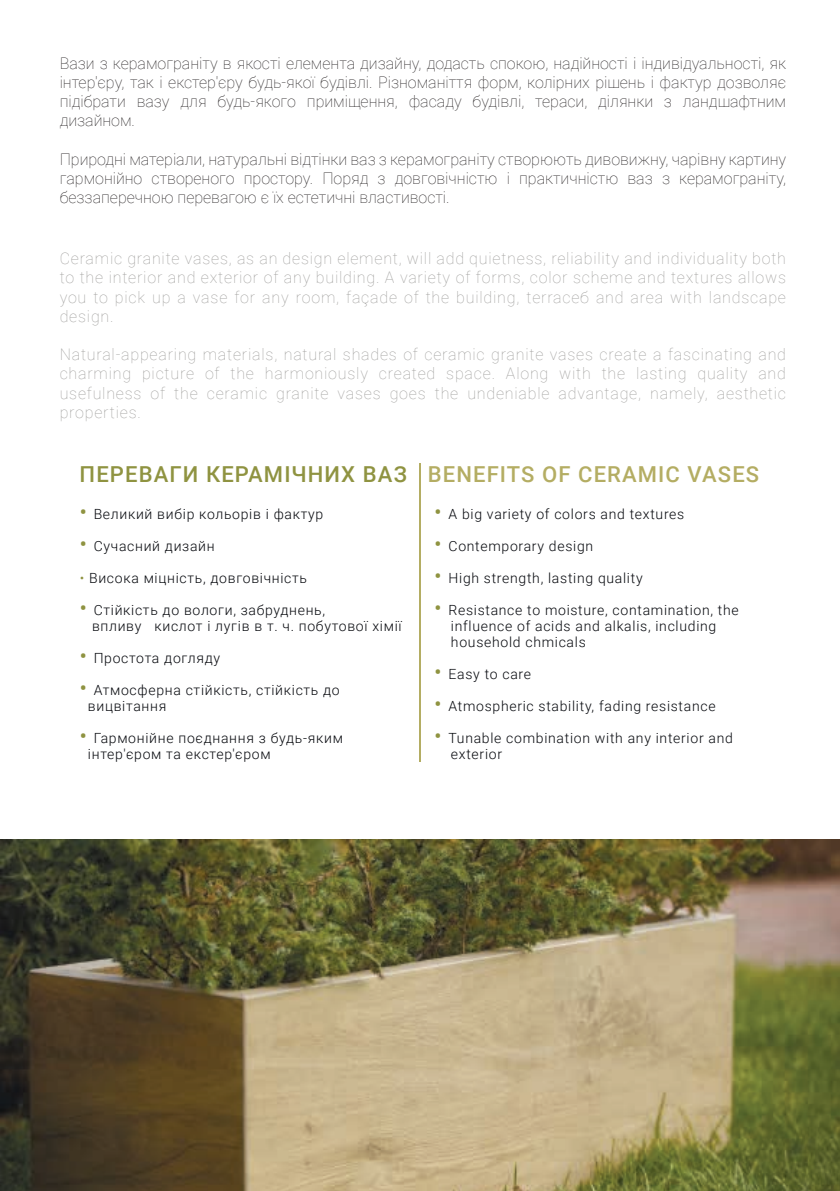
<style>
.page{position:relative;width:840px;height:1191px;background:#fff}
.page>*{position:absolute;margin:0;border:0;box-sizing:border-box;transform-origin:0 0}
.t1{font:500 22px "Roboto";letter-spacing:.05em;color:#b4ad63}
.t2{font:100 16px/19.2px "Roboto";letter-spacing:.05em;color:#9d9c9a;text-align:justify}
.t3{font:100 16px/19.2px "Roboto";color:#231f20;text-align:justify}
.t4{font:300 14px/16px "Roboto";letter-spacing:.05em;color:#07090e}
.s1{color:#8f9341}
.s2{font-weight:500;font-size:20px;color:#8f9341}
</style>
<div class="page">
<img style="left:0;top:839px;width:839px;height:352px">
<hr style="left:419px;top:463px;width:1px;height:299px;background:#b4ad63">
<p class="t3" style="left:60px;top:53px;width:727px">Вази з керамограніту в якості елемента дизайну, додасть спокою, надійності і індивідуальності, як інтер'єру, так і екстер'єру будь-якої будівлі. Різноманіття форм, колірних рішень і фактур дозволяє підібрати вазу для будь-якого приміщення, фасаду будівлі, тераси, ділянки з ландшафтним дизайном.</p>
<p class="t3" style="left:60px;top:149px;width:727px">Природні матеріали, натуральні відтінки ваз з керамограніту створюють дивовижну, чарівну картину гармонійно створеного простору. Поряд з довговічністю і практичністю ваз з керамограніту, беззаперечною перевагою є їх естетичні властивості.</p>
<p class="t2" style="left:60px;top:248px;width:727px">Ceramic granite vases, as an design element, will add quietness, reliability and individuality both to the interior and exterior of any building. A variety of forms, color scheme and textures allows you to pick up a vase for any room, façade of the building, terraceб and area with landscape design.</p>
<p class="t2" style="left:60px;top:344px;width:727px">Natural-appearing materials, natural shades of ceramic granite vases create a fascinating and charming picture of the harmoniously created space. Along with the lasting quality and usefulness of the ceramic granite vases goes the undeniable advantage, namely, aesthetic properties.</p>
<h1 class="t1" style="left:80px;top:459px;width:680px"><span class="s1">ПЕРЕВАГИ КЕРАМІЧНИХ ВАЗ</span> BENEFITS OF CERAMIC VASES</h1>
<p class="t4" style="left:80px;top:505px;width:245px"><span class="s2">•</span> Великий вибір кольорів і фактур</p>
<p class="t4" style="left:80px;top:537px;width:136px"><span class="s2">•</span> Сучасний дизайн</p>
<p class="t4" style="left:80px;top:569px;width:229px"><span class="s1">•</span> Висока міцність, довговічність</p>
<p class="t4" style="left:92px;top:601px;width:311px;text-indent:-12px"><span class="s2">•</span> Стійкість до вологи, забруднень,<br>впливу кислот і лугів в т. ч. побутової хімії</p>
<p class="t4" style="left:80px;top:649px;width:142px"><span class="s2">•</span> Простота догляду</p>
<p class="t4" style="left:88px;top:681px;width:253px;text-indent:-8px"><span class="s2">•</span> Атмосферна стійкість, стійкість до вицвітання</p>
<p class="t4" style="left:88px;top:729px;width:256px;text-indent:-8px"><span class="s2">•</span> Гармонійне поєднання з будь-яким інтер'єром та екстер'єром</p>
<p class="t4" style="left:434px;top:505px;width:251px"><span class="s2">•</span> A big variety of colors and textures</p>
<p class="t4" style="left:434px;top:537px;width:160px"><span class="s2">•</span> Contemporary design</p>
<p class="t4" style="left:434px;top:569px;width:209px"><span class="s2">•</span> High strength, lasting quality</p>
<p class="t4" style="left:450px;top:601px;width:289px;text-indent:-16px"><span class="s2">•</span> Resistance to moisture, contamination, the influence of acids and alkalis, including household chmicals</p>
<p class="t4" style="left:434px;top:665px;width:98px"><span class="s2">•</span> Easy to care</p>
<p class="t4" style="left:434px;top:697px;width:282px"><span class="s2">•</span> Atmospheric stability, fading resistance</p>
<p class="t4" style="left:450px;top:729px;width:283px;text-indent:-16px"><span class="s2">•</span> Tunable combination with any interior and exterior</p>
</div>
